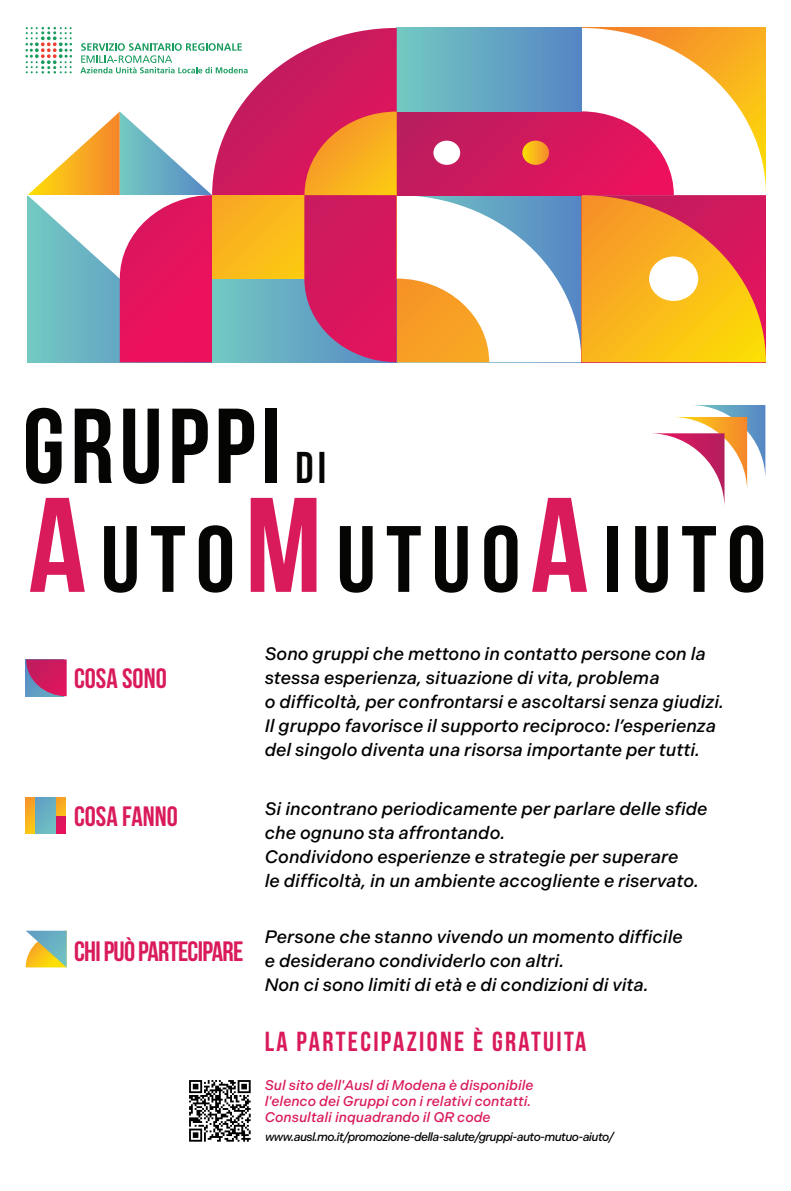
<style>
.page{position:relative;width:791px;height:1191px;background:#fff}
.page>*{position:absolute;margin:0;border:0;box-sizing:border-box;transform-origin:0 0}
.t1{font:700 106.2px "Bebas Neue";letter-spacing:.05em;color:#050504}
.t2{font:700 94px "Bebas Neue";letter-spacing:.1em;color:#050504;scale:1.06 1}
.t3{font:700 44.4px "Bebas Neue";color:#050504}
.t4{font:700 28px "Bebas Neue";color:#d91a5b}
.t5{font:700 28px "Bebas Neue";letter-spacing:-.025em;color:#d91a5b}
.t6{font:700 27.5px "Bebas Neue";letter-spacing:.085em;color:#d91a5b}
.t7{font:italic 500 18px/24px "Indivisible";color:#000001}
.t8{font:italic 500 14px/16px "Indivisible";color:#d91a5b}
.t9{font:italic 500 12px "Indivisible";letter-spacing:-.05em;color:#040503}
.s1{font-size:134.2px;color:#d91a5b}
</style>
<div class="page">
<svg style="left:652px;top:405px;width:113px;height:101px"></svg>
<img style="left:189px;top:1080px;width:62px;height:62px">
<svg style="left:26px;top:659px;width:41px;height:37px;background:#b73675"></svg>
<svg style="left:55px;top:815px;width:10px;height:18px"></svg>
<svg style="left:55px;top:798px;width:10px;height:17px"></svg>
<svg style="left:26px;top:798px;width:10px;height:35px"></svg>
<svg style="left:36px;top:798px;width:19px;height:35px"></svg>
<svg style="left:26px;top:930px;width:41px;height:37px;background:#b2c287"></svg>
<svg style="left:25px;top:27px;width:741px;height:335px"></svg>
<h1 class="t1" style="left:23px;top:388px;width:260px">GRUPPI</h1>
<h3 class="t3" style="left:295px;top:443px;width:33px">DI</h3>
<h2 class="t2" style="left:28px;top:508px;width:697px"><span class="s1">A</span>UTO<span class="s1">M</span>UTUO<span class="s1">A</span>IUTO</h2>
<h3 class="t4" style="left:74px;top:662px;width:94px">COSA SONO</h3>
<h3 class="t4" style="left:74px;top:801px;width:105px">COSA FANNO</h3>
<h3 class="t5" style="left:74px;top:935px;width:171px">CHI PUÒ PARTECIPARE</h3>
<p class="t7" style="left:265px;top:641px;width:461px">Sono gruppi che mettono in contatto persone con la stessa esperienza, situazione di vita, problema<br>o difficoltà, per confrontarsi e ascoltarsi senza giudizi.<br>Il gruppo favorisce il supporto reciproco: l’esperienza del singolo diventa una risorsa importante per tutti.</p>
<p class="t7" style="left:265px;top:797px;width:444px">Si incontrano periodicamente per parlare delle sfide che ognuno sta affrontando.<br>Condividono esperienze e strategie per superare<br>le difficoltà, in un ambiente accogliente e riservato.</p>
<p class="t7" style="left:265px;top:925px;width:420px">Persone che stanno vivendo un momento difficile e desiderano condividerlo con altri.<br>Non ci sono limiti di età e di condizioni di vita.</p>
<h3 class="t6" style="left:265px;top:1026px;width:323px">LA PARTECIPAZIONE È GRATUITA</h3>
<p class="t8" style="left:265px;top:1077px;width:270px">Sul sito dell'Ausl di Modena è disponibile l'elenco dei Gruppi con i relativi contatti.<br>Consultali inquadrando il QR code</p>
<p class="t9" style="left:265px;top:1130px;width:350px">www.ausl.mo.it/promozione-della-salute/gruppi-auto-mutuo-aiuto/</p>
</div>
